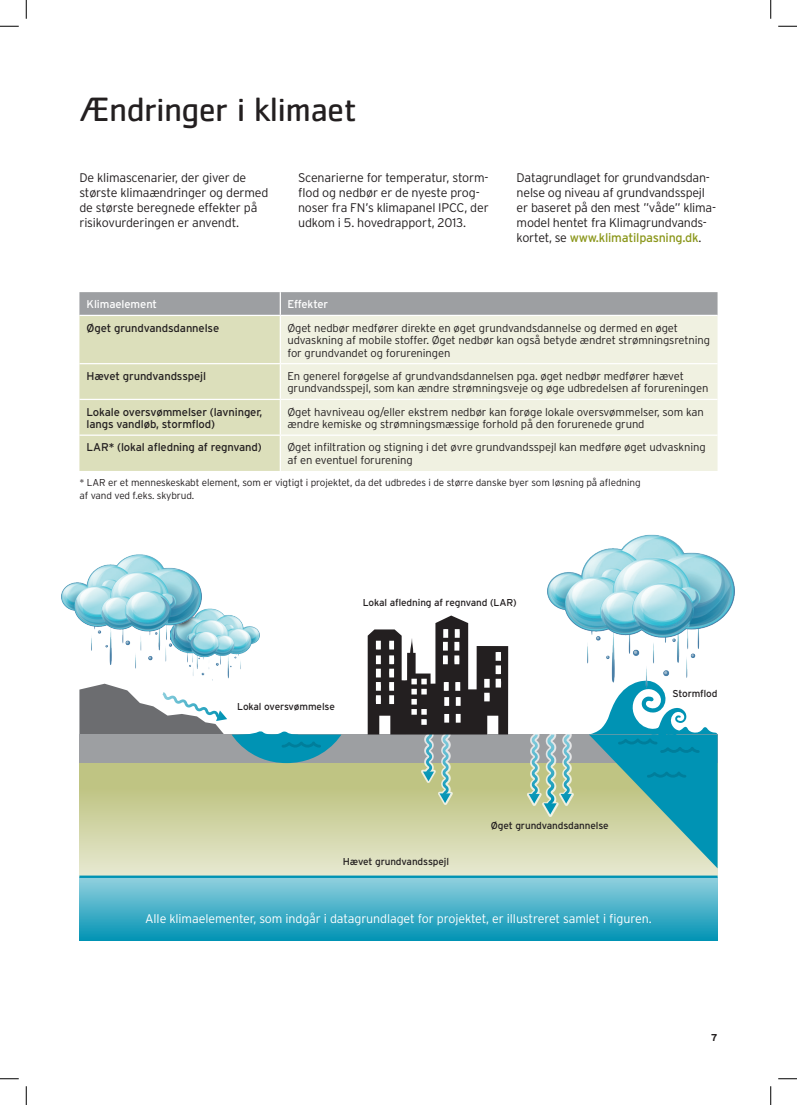
<style>
.page{position:relative;width:797px;height:1105px;background:#fff}
.page>*{position:absolute;margin:0;border:0;box-sizing:border-box;transform-origin:0 0}
.t1{font:35px "Cachet Std";letter-spacing:-.02em;color:#231f20}
.t2{font:300 12.5px/15px "Interstate";letter-spacing:-.02em;color:#231f20}
.t3{font:300 12.5px "Interstate";letter-spacing:-.01em;color:#fff}
.t4{font:300 11.25px/12.5px "Interstate";letter-spacing:-.01em;color:#231f20}
.t5{font:11.25px/12.5px "Interstate";letter-spacing:-.01em;color:#231f20}
.t6{font:11.25px "Interstate";letter-spacing:-.01em;color:#fff}
.t7{font:300 10px/12.5px "Interstate";letter-spacing:-.01em;color:#231f20}
.t8{font:10px "Interstate";letter-spacing:-.01em;color:#231f20}
.t9{font:700 10px "Interstate";color:#231f20}
.s1{font-weight:400;color:#8b971b}
</style>
<div class="page">
<svg style="left:79px;top:292px;width:638px;height:179px;background:#dfe1ce"></svg>
<hr style="left:79px;top:315px;width:201px;height:1px;background:#fff">
<hr style="left:280px;top:315px;width:437px;height:1px;background:#fff">
<hr style="left:280px;top:316px;width:1px;height:47px;background:#fff">
<hr style="left:79px;top:363px;width:201px;height:1px;background:#fff">
<hr style="left:280px;top:363px;width:437px;height:1px;background:#fff">
<hr style="left:280px;top:364px;width:1px;height:35px;background:#fff">
<hr style="left:79px;top:399px;width:201px;height:1px;background:#fff">
<hr style="left:280px;top:399px;width:437px;height:1px;background:#fff">
<hr style="left:280px;top:400px;width:1px;height:34px;background:#fff">
<hr style="left:79px;top:434px;width:201px;height:2px;background:#fff">
<hr style="left:280px;top:434px;width:437px;height:2px;background:#fff">
<hr style="left:280px;top:436px;width:1px;height:35px;background:#fff">
<div style="left:79px;top:734px;width:638px;height:29px;background:#9d9fa2"></div>
<div style="left:79px;top:763px;width:638px;height:114px;background:linear-gradient(to bottom,#b8bd75,#e5e7ce)"></div>
<div style="left:79px;top:877px;width:638px;height:63px;background:linear-gradient(to bottom,#93d1df,#0394b5)"></div>
<hr style="left:79px;top:875px;width:638px;height:3px;background:#0093b4">
<img style="left:548px;top:534px;width:186px;height:146px">
<div style="left:527px;top:733px;width:46px;height:83px;background:#fff;opacity:.75"></div>
<svg style="left:528px;top:734px;width:44px;height:81px"></svg>
<div style="left:438px;top:732px;width:14px;height:73px;background:#fff;opacity:.75"></div>
<svg style="left:368px;top:615px;width:140px;height:188px"></svg>
<img style="left:202px;top:608px;width:57px;height:73px">
<svg style="left:207px;top:662px;width:5px;height:5px"></svg>
<svg style="left:248px;top:665px;width:4px;height:3px"></svg>
<div style="left:257px;top:657px;width:5px;height:16px;background:#fff;border-radius:50%"></div>
<hr style="left:210px;top:665px;width:4px;height:15px;background:#fff;border-radius:50%">
<img style="left:62px;top:554px;width:140px;height:122px">
<svg style="left:79px;top:684px;width:262px;height:79px"></svg>
<svg style="left:588px;top:680px;width:129px;height:188px"></svg>
<svg style="left:0;top:25px;width:19px;height:2px"></svg>
<svg style="left:778px;top:25px;width:19px;height:2px"></svg>
<svg style="left:0;top:1078px;width:19px;height:1px"></svg>
<svg style="left:778px;top:1078px;width:19px;height:1px"></svg>
<svg style="left:25px;top:0;width:2px;height:19px"></svg>
<svg style="left:25px;top:1086px;width:2px;height:19px"></svg>
<svg style="left:770px;top:0;width:1px;height:19px"></svg>
<svg style="left:770px;top:1086px;width:1px;height:19px"></svg>
<h1 class="t1" style="left:79px;top:89px;width:279px">Ændringer i klimaet</h1>
<p class="t2" style="left:79px;top:170px;width:190px">De klimascenarier, der giver de største klimaændringer og dermed de største beregnede effekter på risikovurderingen er anvendt.</p>
<p class="t2" style="left:298px;top:170px;width:192px">Scenarierne for temperatur, storm&shy;flod og nedbør er de nyeste prog&shy;noser fra FN’s klimapanel IPCC, der udkom i 5. hovedrapport, 2013.</p>
<p class="t2" style="left:516px;top:170px;width:201px">Datagrundlaget for grundvandsdan&shy;nelse og niveau af grundvandsspejl er baseret på den mest ”våde” klima&shy;model hentet fra Klimagrundvands&shy;kortet, se <span class="s1">www.klimatilpasning.dk</span>.</p>
<p class="t6" style="left:86px;top:298px;width:72px">Klimaelement</p>
<p class="t6" style="left:287px;top:298px;width:42px">Effekter</p>
<p class="t5" style="left:86px;top:321px;width:134px">Øget grundvandsdannelse</p>
<p class="t4" style="left:287px;top:321px;width:424px">Øget nedbør medfører direkte en øget grundvandsdannelse og dermed en øget udvaskning af mobile stoffer. Øget nedbør kan også betyde ændret strømningsretning for grundvandet og forureningen</p>
<p class="t5" style="left:86px;top:369px;width:121px">Hævet grundvandsspejl</p>
<p class="t4" style="left:287px;top:369px;width:422px">En generel forøgelse af grundvandsdannelsen pga. øget nedbør medfører hævet grundvandsspejl, som kan ændre strømningsveje og øge udbredelsen af forureningen</p>
<p class="t5" style="left:86px;top:405px;width:177px">Lokale oversvømmelser (lavninger, langs vandløb, stormflod)</p>
<p class="t4" style="left:287px;top:405px;width:418px">Øget havniveau og/eller ekstrem nedbør kan forøge lokale oversvømmelser, som kan ændre kemiske og strømningsmæssige forhold på den forurenede grund</p>
<p class="t5" style="left:86px;top:441px;width:177px">LAR* (lokal afledning af regnvand)</p>
<p class="t4" style="left:287px;top:441px;width:420px">Øget infiltration og stigning i det øvre grundvandsspejl kan medføre øget udvaskning af en eventuel forurening</p>
<p class="t7" style="left:79px;top:476px;width:563px">* LAR er et menneskeskabt element, som er vigtigt i projektet, da det udbredes i de større danske byer som løsning på afledning af vand ved f.eks. skybrud.</p>
<p class="t8" style="left:363px;top:597px;width:155px">Lokal afledning af regnvand (LAR)</p>
<p class="t8" style="left:237px;top:701px;width:99px">Lokal oversvømmelse</p>
<p class="t8" style="left:672px;top:688px;width:47px">Stormflod</p>
<p class="t8" style="left:343px;top:855px;width:108px">Hævet grundvandsspejl</p>
<p class="t8" style="left:491px;top:819px;width:119px">Øget grundvandsdannelse</p>
<p class="t3" style="left:145px;top:912px;width:508px">Alle klimaelementer, som indgår i datagrundlaget for projektet, er illustreret samlet i figuren.</p>
<p class="t9" style="left:711px;top:1032px;width:8px">7</p>
</div>
